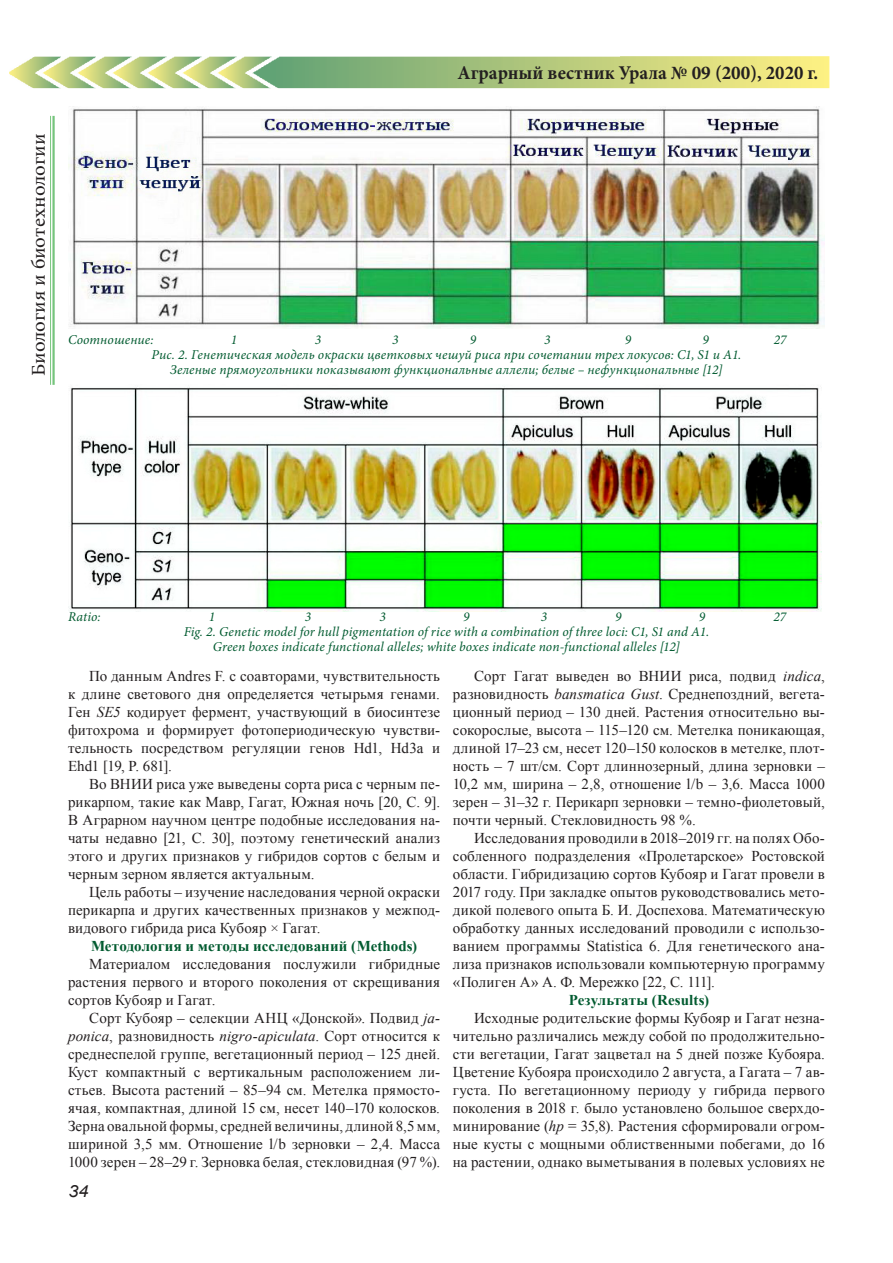
<style>
.page{position:relative;width:893px;height:1263px;background:#fff}
.page>*{position:absolute;margin:0;border:0;box-sizing:border-box;transform-origin:0 0}
.t1{font:700 19.5px "Minion Pro";color:#231f20;scale:.96 1}
.t2{font:19.5px "Minion Pro";letter-spacing:-.01em;color:#231f20;scale:1.08 1}
.t3{font:italic 16.8px "Arial";color:#231f20;scale:1.08 1}
.Обычный{font:15px/18px "Times New Roman";letter-spacing:.01em;color:#231f20;text-align:justify}
.подзаголовок{font:700 15px "Times New Roman";letter-spacing:.005em;color:#025b30}
.рисунок{font:italic 13.5px "Minion Pro";letter-spacing:.01em;color:#025b30}
.s1{font-style:italic}
</style>
<div class="page">
<img style="left:9px;top:56px;width:820px;height:32px">
<hr style="left:52px;top:116px;width:3px;height:269px;background:#40ae49">
<hr style="left:50px;top:116px;width:1px;height:269px;background:#40ae49">
<img style="left:68px;top:106px;width:757px;height:223px">
<img style="left:68px;top:386px;width:754px;height:225px">
<h1 class="t2" style="left:26px;top:376px;width:226px;rotate:-90deg">Биология и биотехнологии</h1>
<h1 class="t1" style="left:457px;top:59px;width:377px">Аграрный вестник Урала № 09 (200), 2020 г.</h1>
<p class="рисунок" style="left:68px;top:330px;width:87px">Соотношение:</p>
<p class="рисунок" style="left:231px;top:330px;width:8px">1</p>
<p class="рисунок" style="left:315px;top:330px;width:8px">3</p>
<p class="рисунок" style="left:392px;top:330px;width:8px">3</p>
<p class="рисунок" style="left:470px;top:330px;width:8px">9</p>
<p class="рисунок" style="left:544px;top:330px;width:8px">3</p>
<p class="рисунок" style="left:625px;top:330px;width:8px">9</p>
<p class="рисунок" style="left:702px;top:330px;width:8px">9</p>
<p class="рисунок" style="left:774px;top:330px;width:14px">27</p>
<p class="рисунок" style="left:152px;top:345px;width:591px">Рис. 2. Генетическая модель окраски цветковых чешуй риса при сочетании трех локусов: C1, S1 и A1.</p>
<p class="рисунок" style="left:170px;top:360px;width:554px">Зеленые прямоугольники показывают функциональные аллели; белые – нефункциональные [12]</p>
<p class="рисунок" style="left:68px;top:608px;width:34px">Ratio:</p>
<p class="рисунок" style="left:209px;top:608px;width:8px">1</p>
<p class="рисунок" style="left:305px;top:608px;width:8px">3</p>
<p class="рисунок" style="left:379px;top:608px;width:8px">3</p>
<p class="рисунок" style="left:463px;top:608px;width:8px">9</p>
<p class="рисунок" style="left:541px;top:608px;width:8px">3</p>
<p class="рисунок" style="left:615px;top:608px;width:8px">9</p>
<p class="рисунок" style="left:699px;top:608px;width:8px">9</p>
<p class="рисунок" style="left:773px;top:608px;width:14px">27</p>
<p class="рисунок" style="left:184px;top:623px;width:527px">Fig. 2. Genetic model for hull pigmentation of rice with a combination of three loci: C1, S1 and A1.</p>
<p class="рисунок" style="left:213px;top:638px;width:469px">Green boxes indicate functional alleles; white boxes indicate non-functional alleles [12]</p>
<p class="Обычный" style="left:68px;top:667px;width:374px;text-indent:21px">По данным Andres F. с соавторами, чувствительность к длине светового дня определяется четырьмя генами.<br>Ген <span class="s1">SE5</span> кодирует фермент, участвующий в биосинтезе фитохрома и формирует фотопериодическую чувстви&shy;тельность посредством регуляции генов Hd1, Hd3a и Ehd1 [19, P. 681].</p>
<p class="Обычный" style="left:68px;top:775px;width:374px;text-indent:21px">Во ВНИИ риса уже выведены сорта риса с черным пе&shy;рикарпом, такие как Мавр, Гагат, Южная ночь [20, C. 9].<br>В Аграрном научном центре подобные исследования на&shy;чаты недавно [21, C. 30], поэтому генетический анализ этого и других признаков у гибридов сортов с белым и черным зерном является актуальным.</p>
<p class="Обычный" style="left:68px;top:883px;width:374px;text-indent:21px">Цель работы – изучение наследования черной окраски перикарпа и других качественных признаков у межпод&shy;видового гибрида риса Кубояр × Гагат.</p>
<p class="подзаголовок" style="left:91px;top:936px;width:328px">Методология и методы исследований (Methods)</p>
<p class="Обычный" style="left:68px;top:955px;width:374px;text-indent:21px">Материалом исследования послужили гибридные растения первого и второго поколения от скрещивания сортов Кубояр и Гагат.</p>
<p class="Обычный" style="left:68px;top:1009px;width:374px;text-indent:21px">Сорт Кубояр – селекции АНЦ «Донской». Подвид <span class="s1">ja&shy;ponica</span>, разновидность <span class="s1">nigro-apiculata</span>. Сорт относится к среднеспелой группе, вегетационный период – 125 дней.<br>Куст компактный с вертикальным расположением ли&shy;стьев. Высота растений – 85–94 см. Метелка прямосто&shy;ячая, компактная, длиной 15 см, несет 140–170 колосков.<br>Зерна овальной формы, средней величины, длиной 8,5мм, шириной 3,5 мм. Отношение l/b зерновки – 2,4. Масса 1000 зерен – 28–29 г. Зерновка белая, стекловидная (97 %).</p>
<p class="Обычный" style="left:453px;top:667px;width:374px;text-indent:21px">Сорт Гагат выведен во ВНИИ риса, подвид <span class="s1">indica</span>, разновидность <span class="s1">bansmatica Gust</span>. Среднепоздний, вегета&shy;ционный период – 130 дней. Растения относительно вы&shy;сокорослые, высота – 115–120 см. Метелка поникающая, длиной 17–23 см, несет 120–150 колосков в метелке, плот&shy;ность – 7 шт/см. Сорт длиннозерный, длина зерновки – 10,2 мм, ширина – 2,8, отношение l/b – 3,6. Масса 1000 зерен – 31–32 г. Перикарп зерновки – темно-фиолетовый, почти черный. Стекловидность 98 %.</p>
<p class="Обычный" style="left:453px;top:829px;width:374px;text-indent:21px">Исследования проводили в 2018–2019 гг. на полях Обо&shy;собленного подразделения «Пролетарское» Ростовской области. Гибридизацию сортов Кубояр и Гагат провели в 2017 году. При закладке опытов руководствовались мето&shy;дикой полевого опыта Б. И. Доспехова. Математическую обработку данных исследований проводили с использо&shy;ванием программы Statistica 6. Для генетического ана&shy;лиза признаков использовали компьютерную программу «Полиген А» А. Ф. Мережко [22, C. 111].</p>
<p class="подзаголовок" style="left:569px;top:990px;width:142px">Результаты (Results)</p>
<p class="Обычный" style="left:453px;top:1009px;width:374px;text-indent:21px">Исходные родительские формы Кубояр и Гагат незна&shy;чительно различались между собой по продолжительно&shy;сти вегетации, Гагат зацветал на 5 дней позже Кубояра.<br>Цветение Кубояра происходило 2 августа, а Гагата – 7 ав&shy;густа. По вегетационному периоду у гибрида первого поколения в 2018 г. было установлено большое сверхдо&shy;минирование (<span class="s1">hp</span> = 35,8). Растения сформировали огром&shy;ные кусты с мощными облиственными побегами, до 16 на растении, однако выметывания в полевых условиях не</p>
<p class="t3" style="left:68px;top:1181px;width:20px">34</p>
</div>
